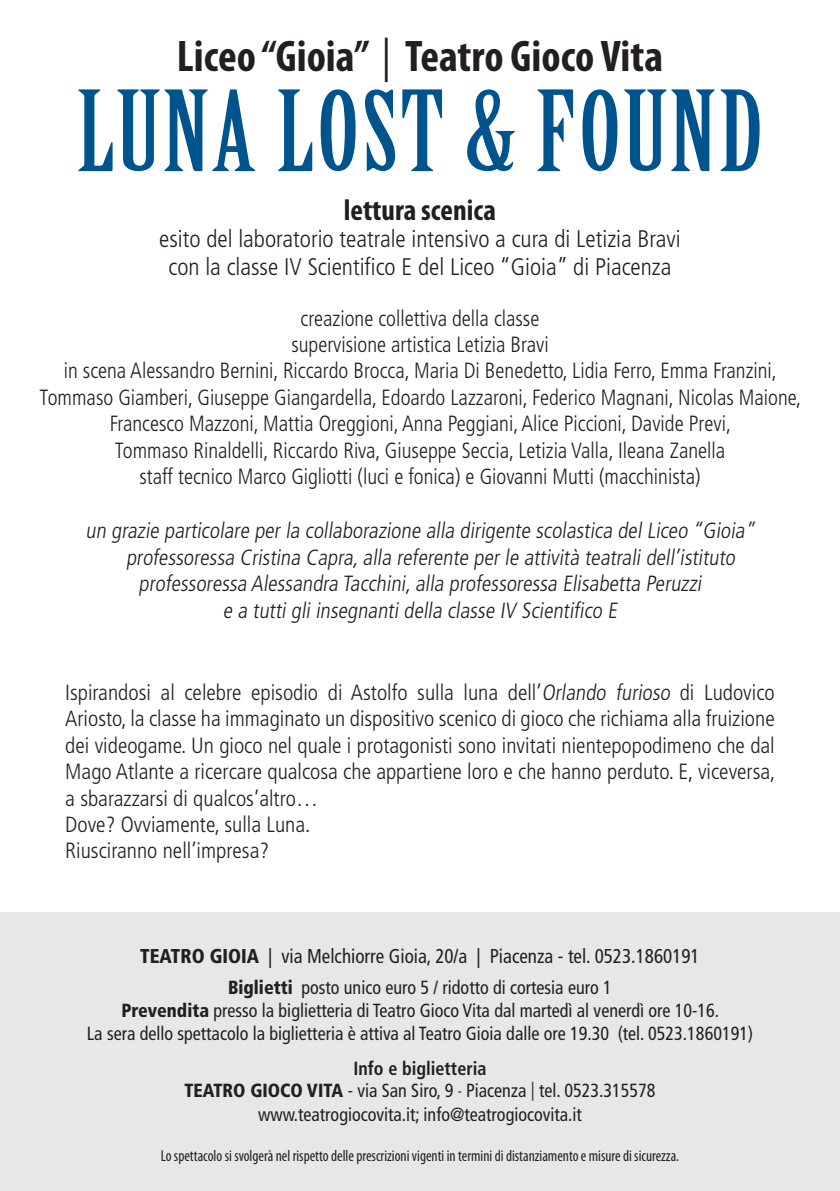
<style>
.page{position:relative;width:840px;height:1191px;background:#fff}
.page>*{position:absolute;margin:0;border:0;box-sizing:border-box;transform-origin:0 0}
.t1{font:108.8px "Birch Std";letter-spacing:.02em;color:#00548e;scale:1.2 1}
.t2{font:700 condensed 44.4px "Myriad Pro";color:#231f20}
.t3{font:700 condensed 29.8px "Myriad Pro";color:#231f20}
.t4{font:300 condensed 24px "Frutiger LT Std";color:#231f20}
.t5{font:300 condensed 22px/26.4px "Frutiger LT Std";color:#231f20}
.t6{font:300 condensed 22px "Frutiger LT Std";color:#231f20;scale:.96 1}
.t7{font:condensed 20px "Frutiger LT Std";color:#231f20;scale:.95 1}
.t8{font:condensed 19px "Frutiger LT Std";color:#231f20;scale:.95 1}
.t9{font:700 condensed 19px "Frutiger LT Std";color:#231f20;scale:.95 1}
.t10{font:condensed 16px "Myriad Pro";color:#231f20;scale:.95 1}
.s1{font-family:"Avenir Next Condensed";font-weight:400;font-stretch:normal}
.s2{font-weight:900}
.s3{font-family:"Avenir Next Condensed";font-stretch:normal}
</style>
<div class="page">
<div style="left:0;top:912px;width:839px;height:279px;background:#e6e7e9"></div>
<p class="t2" style="left:177px;top:29px;width:487px">Liceo “Gioia” <span class="s1">|</span> Teatro Gioco Vita</p>
<p class="t1" style="left:77px;top:70px;width:573px">LUNA LOST &amp; FOUND</p>
<p class="t3" style="left:343px;top:191px;width:154px">lettura scenica</p>
<p class="t4" style="left:159px;top:225px;width:523px">esito del laboratorio teatrale intensivo a cura di Letizia Bravi</p>
<p class="t4" style="left:168px;top:253px;width:504px">con la classe IV Scientifico E del Liceo “Gioia” di Piacenza</p>
<p class="t6" style="left:300px;top:305px;width:250px">creazione collettiva della classe</p>
<p class="t6" style="left:291px;top:332px;width:269px">supervisione artistica Letizia Bravi</p>
<p class="t6" style="left:64px;top:358px;width:744px">in scena Alessandro Bernini, Riccardo Brocca, Maria Di Benedetto, Lidia Ferro, Emma Franzini,</p>
<p class="t6" style="left:40px;top:385px;width:794px">Tommaso Giamberi, Giuseppe Giangardella, Edoardo Lazzaroni, Federico Magnani, Nicolas Maione,</p>
<p class="t6" style="left:110px;top:411px;width:648px">Francesco Mazzoni, Mattia Oreggioni, Anna Peggiani, Alice Piccioni, Davide Previ,</p>
<p class="t6" style="left:115px;top:437px;width:637px">Tommaso Rinaldelli, Riccardo Riva, Giuseppe Seccia, Letizia Valla, Ileana Zanella</p>
<p class="t6" style="left:139px;top:464px;width:585px">staff tecnico Marco Gigliotti (luci e fonica) e Giovanni Mutti (macchinista)</p>
<p class="t5" style="left:126px;top:518px;width:634px;text-indent:-40px">un grazie particolare per la collaborazione alla dirigente scolastica del Liceo “Gioia” professoressa Cristina Capra,alla referente per le attività teatrali dell’istituto</p>
<p class="t5" style="left:138px;top:571px;width:567px">professoressa Alessandra Tacchini,alla professoressa Elisabetta Peruzzi</p>
<p class="t5" style="left:223px;top:597px;width:399px">e a tutti gli insegnanti della classe IV Scientifico E</p>
<p class="t5" style="left:65px;top:679px;width:711px;text-align:justify">Ispirandosi al celebre episodio di Astolfo sulla luna dell’Orlando furioso di Ludovico Ariosto, la classe ha immaginato un dispositivo scenico di gioco che richiama alla fruizione dei videogame. Un gioco nel quale i protagonisti sono invitati nientepopodimeno che dal Mago Atlante a ricercare qualcosa che appartiene loro e che hanno perduto. E, viceversa, a sbarazzarsi di qualcos’altro…</p>
<p class="t5" style="left:65px;top:811px;width:246px">Dove? Ovviamente, sulla Luna.</p>
<p class="t5" style="left:65px;top:838px;width:205px">Riusciranno nell’impresa?</p>
<p class="t7" style="left:140px;top:944px;width:590px"><span class="s2">TEATRO GIOIA</span> | via Melchiorre Gioia, 20/a | Piacenza - tel. 0523.1860191</p>
<p class="t8" style="left:228px;top:976px;width:405px"><span class="s2">Biglietti</span> posto unico euro 5 / ridotto di cortesia euro 1</p>
<p class="t8" style="left:121px;top:999px;width:630px"><span class="s2">Prevendita</span> presso la biglietteria di Teatro Gioco Vita dal martedì al venerdì ore 10-16.</p>
<p class="t8" style="left:87px;top:1022px;width:702px">La sera dello spettacolo la biglietteria è attiva al Teatro Gioia dalle ore 19.30 (tel. 0523.1860191)</p>
<p class="t9" style="left:353px;top:1056px;width:141px">Info e biglietteria</p>
<p class="t8" style="left:184px;top:1079px;width:497px"><span class="s2">TEATRO GIOCO VITA</span> - via San Siro, 9 <span class="s3">-</span> Piacenza <span class="s3">|</span> tel. 0523.315578</p>
<p class="t8" style="left:258px;top:1103px;width:342px">www.teatrogiocovita.it; info@teatrogiocovita.it</p>
<p class="t10" style="left:161px;top:1146px;width:547px">Lo spettacolo si svolgerà nel rispetto delle prescrizioni vigenti in termini di distanziamento e misure di sicurezza.</p>
</div>
